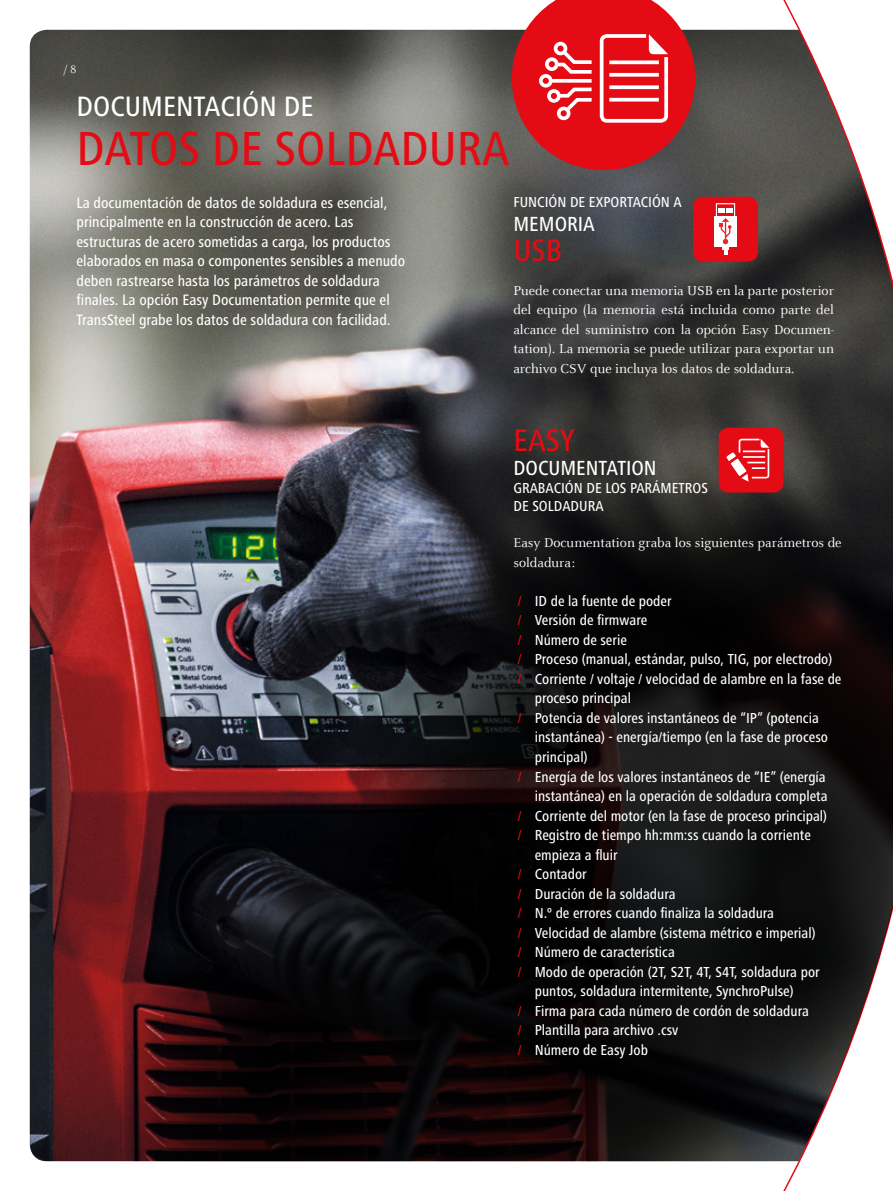
<style>
.page{position:relative;width:893px;height:1191px;background:#fff}
.page>*{position:absolute;margin:0;border:0;box-sizing:border-box;transform-origin:0 0}
.t1{font:500 condensed 49.5px "Frutiger Next LTW1 G";color:#e50b14}
.t2{font:500 condensed 32.25px "Frutiger Next LTW1 G";color:#e50b14}
.t3{font:500 condensed 29.1px "Frutiger Next LTW1 G";color:#fff}
.t4{font:500 condensed 21.15px "Frutiger Next LTW1 G";color:#fff}
.t5{font:500 condensed 15.6px/19.5px "Frutiger Next LTW1 G";color:#fff}
.t6{font:500 condensed 15px/18px "Frutiger Next LTW1 G";color:#fff}
.t7{font:14.25px/19.5px "Celeste Offc Pro";color:#fff;text-align:justify}
.t8{font:12px "Celeste Offc Pro";color:#fff}
.s1{color:#e50b14}
</style>
<div class="page">
<img style="left:30px;top:0;width:863px;height:1191px">
<svg style="left:344px;top:478px;width:549px;height:677px;background:#262527"></svg>
<svg style="left:119px;top:784px;width:676px;height:377px;background:#140b0c"></svg>
<svg style="left:512px;top:0;width:183px;height:170px;background:#d6373d"></svg>
<div style="left:693px;top:197px;width:65px;height:64px;background:#e50b14;border-radius:10px"></div>
<div style="left:716px;top:203px;width:19px;height:15px;border:1px solid #fff"></div>
<div style="left:714px;top:216px;width:23px;height:30px;background:#fff"></div>
<svg style="left:719px;top:218px;width:12px;height:37px"></svg>
<svg style="left:718px;top:208px;width:14px;height:4px"></svg>
<div style="left:719px;top:428px;width:64px;height:64px;background:#e50b14;border-radius:10px"></div>
<svg style="left:726px;top:438px;width:44px;height:43px"></svg>
<p class="t8" style="left:64px;top:61px;width:14px">/ 8</p>
<h3 class="t3" style="left:77px;top:90px;width:235px">DOCUMENTACIÓN DE</h3>
<h1 class="t1" style="left:77px;top:121px;width:406px">datos de soldadura</h1>
<p class="t5" style="left:77px;top:193px;width:330px">La documentación de datos de soldadura es esencial, principalmente en la construcción de acero. Las estructuras de acero sometidas a carga, los productos elaborados en masa o componentes sensibles a menudo deben rastrearse hasta los parámetros de soldadura finales. La opción Easy Documentation permite que el TransSteel grabe los datos de soldadura con facilidad.</p>
<p class="t6" style="left:513px;top:193px;width:170px">FUNCIÓN DE EXPORTACIÓN A</p>
<h3 class="t4" style="left:513px;top:212px;width:83px">MEMORIA</h3>
<h2 class="t2" style="left:513px;top:232px;width:50px">US B</h2>
<p class="t7" style="left:513px;top:280px;width:322px">Puede conectar una memoria USB en la parte posterior del equipo (la memoria está incluida como parte del alcance del suministro con la opción Easy Documen&shy;tation). La memoria se puede utilizar para exportar un archivo CSV que incluya los datos de soldadura.</p>
<h2 class="t2" style="left:513px;top:422px;width:47px">EASY</h2>
<h3 class="t4" style="left:513px;top:456px;width:131px">DOCU MENTATION</h3>
<p class="t6" style="left:513px;top:479px;width:188px">GRABACIÓN DE LOS PARÁMETROS<br>DE SOLDADURA</p>
<p class="t7" style="left:513px;top:533px;width:330px">Easy Documentation graba los siguientes parámetros de soldadura:</p>
<p class="t6" style="left:518px;top:592px;width:155px"><span class="s1">/</span> ID de la fuente de poder</p>
<p class="t6" style="left:518px;top:611px;width:131px"><span class="s1">/</span> Versión de firmware</p>
<p class="t6" style="left:518px;top:631px;width:111px"><span class="s1">/</span> N úmero de serie</p>
<p class="t6" style="left:518px;top:650px;width:316px"><span class="s1">/</span> Proceso (manual, estándar, pulso, TIG, por electrodo)</p>
<p class="t6" style="left:518px;top:670px;width:325px"><span class="s1">/</span> Corriente / voltaje / velocidad de alambre en la fase de</p>
<p class="t6" style="left:535px;top:689px;width:98px">proceso principal</p>
<p class="t6" style="left:518px;top:709px;width:303px"><span class="s1">/</span> Potencia de valores instantáneos de “IP” (potencia</p>
<p class="t6" style="left:535px;top:728px;width:295px">instantánea) - energía/tiempo (en la fase de proceso</p>
<p class="t6" style="left:535px;top:748px;width:54px">principal)</p>
<p class="t6" style="left:518px;top:767px;width:310px"><span class="s1">/</span> Energía de los valores instantáneos de “IE” (energía</p>
<p class="t6" style="left:535px;top:787px;width:294px">instantánea) en la operación de soldadura completa</p>
<p class="t6" style="left:518px;top:806px;width:311px"><span class="s1">/</span> Corriente del motor (en la fase de proceso principal)</p>
<p class="t6" style="left:518px;top:826px;width:295px"><span class="s1">/</span> Registro de tiempo hh:mm:ss cuando la corriente</p>
<p class="t6" style="left:535px;top:845px;width:84px">empieza a fluir</p>
<p class="t6" style="left:518px;top:865px;width:71px"><span class="s1">/</span> Contador</p>
<p class="t6" style="left:518px;top:884px;width:159px"><span class="s1">/</span> Duración de la soldadura</p>
<p class="t6" style="left:518px;top:904px;width:258px"><span class="s1">/</span> N .º de errores cuando finaliza la soldadura</p>
<p class="t6" style="left:518px;top:923px;width:299px"><span class="s1">/</span> Velocidad de alambre (sistema métrico e imperial)</p>
<p class="t6" style="left:518px;top:943px;width:159px"><span class="s1">/</span> N úmero de característica</p>
<p class="t6" style="left:518px;top:962px;width:303px"><span class="s1">/</span> Modo de operación (2T, S2T, 4T, S4T, soldadura por</p>
<p class="t6" style="left:535px;top:982px;width:260px">puntos, soldadura intermitente, SynchroPulse)</p>
<p class="t6" style="left:518px;top:1001px;width:293px"><span class="s1">/</span> Firma para cada número de cordón de soldadura</p>
<p class="t6" style="left:518px;top:1021px;width:162px"><span class="s1">/</span> Plantilla para archivo .csv</p>
<p class="t6" style="left:518px;top:1040px;width:132px"><span class="s1">/</span> N úmero de Easy Job</p>
</div>
